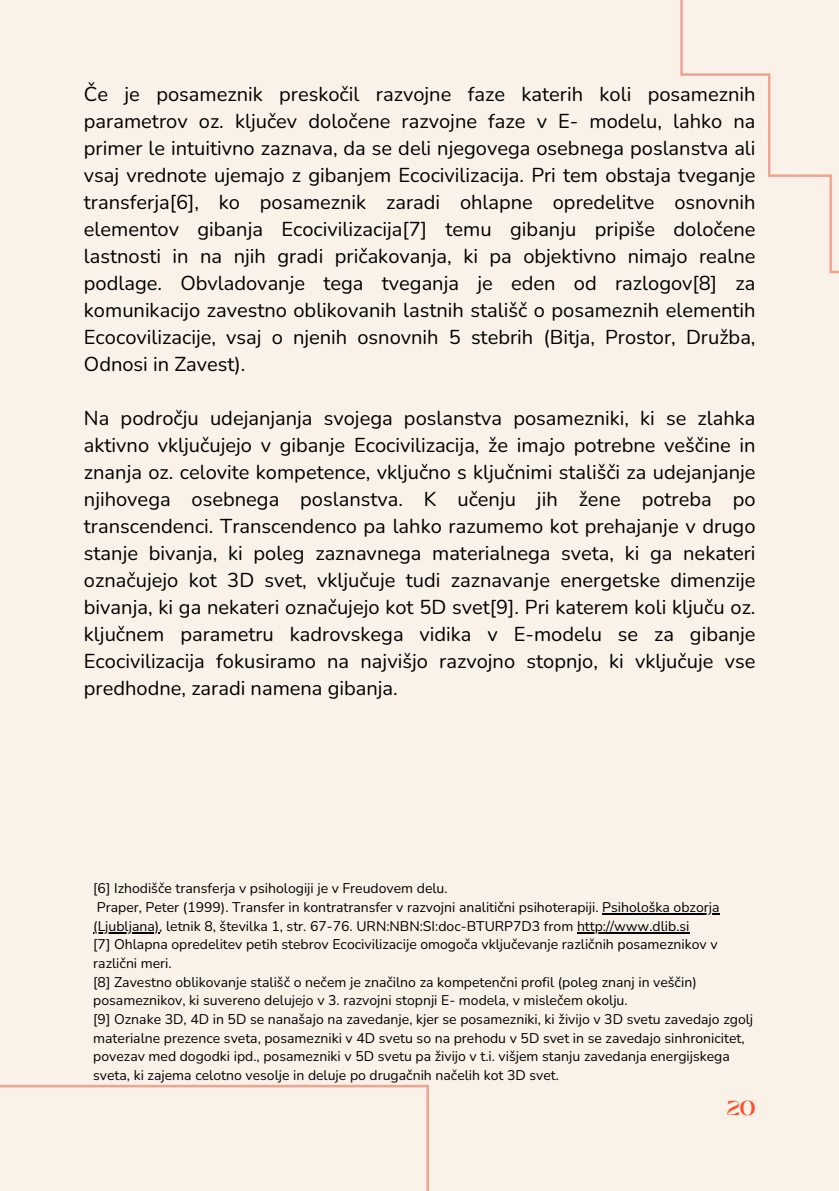
<style>
.page{position:relative;width:839px;height:1191px;background:#fff}
.page>*{position:absolute;margin:0;border:0;box-sizing:border-box;transform-origin:0 0}
.t1{font:20px/27px "Nunito";color:#000001;text-align:justify}
.t2{font:700 20px "Black Mango";color:#fe502d}
.t3{font:14px/18.6px "Nunito";color:#000001}
</style>
<div class="page">
<div style="left:0;top:0;width:838px;height:1191px;background:#faf2e9"></div>
<hr style="left:602px;top:913px;width:117px;height:1px;background:#000001">
<hr style="left:93px;top:932px;width:66px;height:1px;background:#000001">
<hr style="left:577px;top:932px;width:112px;height:1px;background:#000001">
<svg style="left:680px;top:0;width:158px;height:273px"></svg>
<svg style="left:0;top:1085px;width:428px;height:106px"></svg>
<p class="t1" style="left:84px;top:81px;width:673px">Če je posameznik preskočil razvojne faze katerih koli posameznih parametrov oz. ključev določene razvojne faze v E- modelu, lahko na primer le intuitivno zaznava, da se deli njegovega osebnega poslanstva ali vsaj vrednote ujemajo z gibanjem Ecocivilizacija. Pri tem obstaja tveganje transferja[6], ko posameznik zaradi ohlapne opredelitve osnovnih elementov gibanja Ecocivilizacija[7] temu gibanju pripiše določene lastnosti in na njih gradi pričakovanja, ki pa objektivno nimajo realne podlage. Obvladovanje tega tveganja je eden od razlogov[8] za komunikacijo zavestno oblikovanih lastnih stališč o posameznih elementih Ecocovilizacije, vsaj o njenih osnovnih 5 stebrih (Bitja, Prostor, Družba, Odnosi in Zavest).</p>
<h1 class="t1" style="left:84px;top:405px;width:673px">Na področju udejanjanja svojega poslanstva posamezniki, ki se zlahka aktivno vključujejo v gibanje Ecocivilizacija, že imajo potrebne veščine in znanja oz. celovite kompetence, vključno s ključnimi stališči za udejanjanje njihovega osebnega poslanstva. K učenju jih žene potreba po transcendenci. Transcendenco pa lahko razumemo kot prehajanje v drugo stanje bivanja, ki poleg zaznavnega materialnega sveta, ki ga nekateri označujejo kot 3D svet, vključuje tudi zaznavanje energetske dimenzije bivanja, ki ga nekateri označujejo kot 5D svet[9]. Pri katerem koli ključu oz. ključnem parametru kadrovskega vidika v E-modelu se za gibanje Ecocivilizacija fokusiramo na najvišjo razvojno stopnjo, ki vključuje vse predhodne, zaradi namena gibanja.</h1>
<p class="t3" style="left:93px;top:880px;width:356px">[6] Izhodišče transferja v psihologiji je v Freudovem delu.</p>
<p class="t3" style="left:97px;top:898px;width:624px">Praper, Peter (1999). Transfer in kontratransfer v razvojni analitični psihoterapiji. Psihološka obzorja</p>
<p class="t3" style="left:93px;top:917px;width:597px">(Ljubljana), letnik 8, številka 1, str. 67-76. URN:NBN:SI:doc-BTURP7D3 from http://www.dlib.si</p>
<p class="t3" style="left:93px;top:936px;width:626px">[7] Ohlapna opredelitev petih stebrov Ecocivilizacije omogoča vključevanje različnih posameznikov v različni meri.<br>[8] Zavestno oblikovanje stališč o nečem je značilno za kompetenčni profil (poleg znanj in veščin) posameznikov, ki suvereno delujejo v 3. razvojni stopnji E- modela, v mislečem okolju.</p>
<p class="t3" style="left:93px;top:1010px;width:661px">[9] Oznake 3D, 4D in 5D se nanašajo na zavedanje, kjer se posamezniki, ki živijo v 3D svetu zavedajo zgolj materialne prezence sveta, posamezniki v 4D svetu so na prehodu v 5D svet in se zavedajo sinhronicitet, povezav med dogodki ipd., posamezniki v 5D svetu pa živijo v t.i. višjem stanju zavedanja energijskega sveta, ki zajema celotno vesolje in deluje po drugačnih načelih kot 3D svet.</p>
<h1 class="t2" style="left:726px;top:1093px;width:30px">20</h1>
</div>
